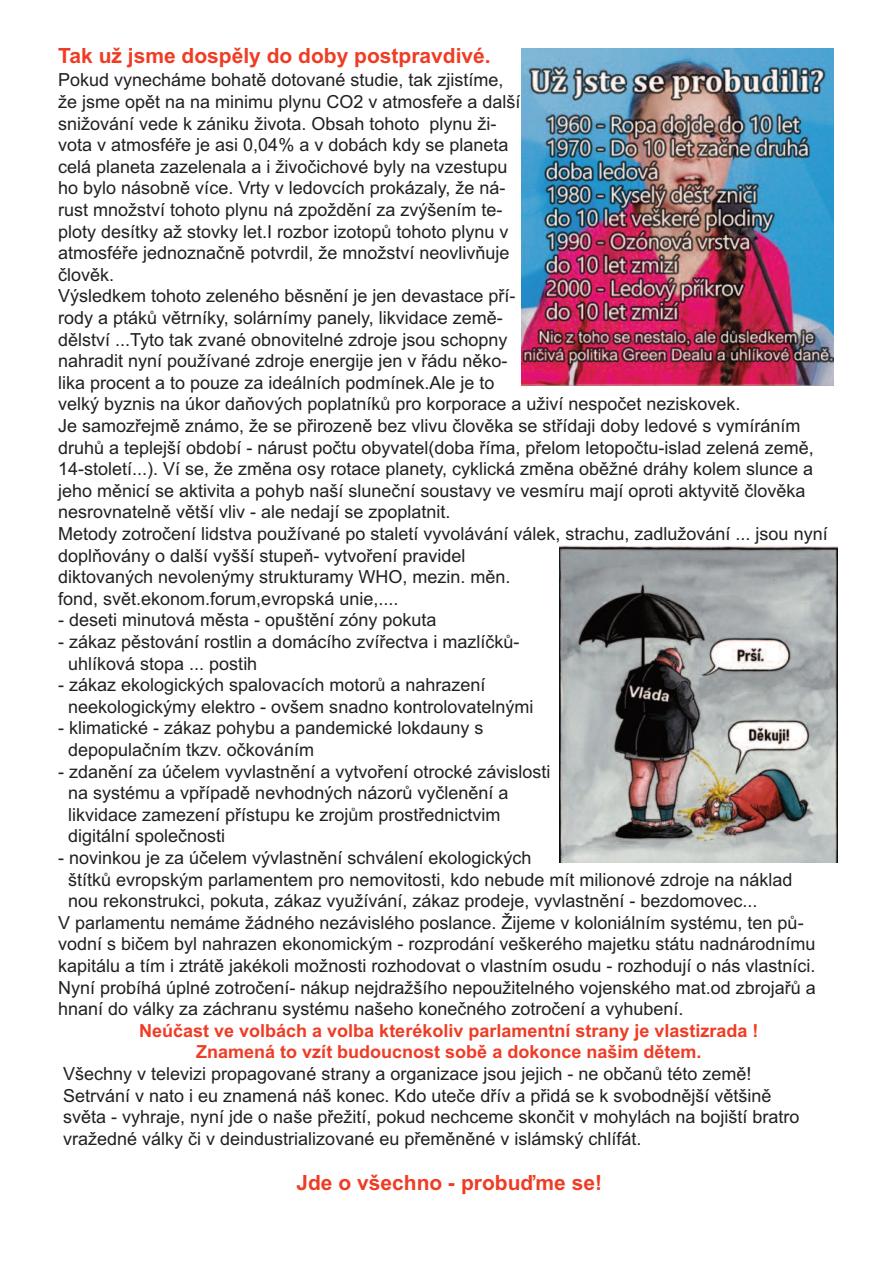
<style>
.page{position:relative;width:893px;height:1263px;background:#fff}
.page>*{position:absolute;margin:0;border:0;box-sizing:border-box;transform-origin:0 0}
.t1{font:700 21px "Arial";color:#ef3c25}
.t2{font:18px/21.6px "Arial";color:#231f20}
.t3{font:700 18px/21.6px "Arial";color:#ef3c25;text-align:center}
</style>
<div class="page">
<img style="left:521px;top:49px;width:313px;height:337px">
<img style="left:560px;top:545px;width:277px;height:318px">
<p class="t1" style="left:58px;top:44px;width:434px">Tak už jsme dospěly do doby postpravdivé.</p>
<p class="t2" style="left:58px;top:69px;width:771px">Pokud vynecháme bohatě dotované studie, tak zjistíme,<br>že jsme opět na na minimu plynu CO2 v atmosfeře a další<br>snižování vede k zániku života. Obsah tohoto plynu ži-<br>vota v atmosféře je asi 0,04% a v dobách kdy se planeta<br>celá planeta zazelenala a i živočichové byly na vzestupu<br>ho bylo násobně více. Vrty v ledovcích prokázaly, že ná-<br>rust množství tohoto plynu ná zpoždění za zvýšením te-<br>ploty desítky až stovky let.I rozbor izotopů tohoto plynu v<br>atmosféře jednoznačně potvrdil, že množství neovlivňuje<br>člověk.<br>Výsledkem tohoto zeleného běsnění je jen devastace pří-<br>rody a ptáků větrníky, solárnímy panely, likvidace země-<br>dělství ...Tyto tak zvané obnovitelné zdroje jsou schopny<br>nahradit nyní používané zdroje energije jen v řádu něko-<br>lika procent a to pouze za ideálních podmínek.Ale je to<br>velký byznis na úkor daňových poplatníků pro korporace a uživí nespočet neziskovek.<br>Je samozřejmě známo, že se přirozeně bez vlivu člověka se střídaji doby ledové s vymíráním druhů a teplejší období - nárust počtu obyvatel(doba říma, přelom letopočtu-islad zelená země, 14-století...). Ví se, že změna osy rotace planety, cyklická změna oběžné dráhy kolem slunce a jeho měnicí se aktivita a pohyb naší sluneční soustavy ve vesmíru mají oproti aktyvitě člověka nesrovnatelně větší vliv - ale nedají se zpoplatnit.<br>Metody zotročení lidstva používané po staletí vyvolávání válek, strachu, zadlužování ... jsou nyní doplňovány o další vyšší stupeň- vytvoření pravidel<br>diktovaných nevolenýmy strukturamy WHO, mezin. měn.<br>fond, svět.ekonom.forum,evropská unie,....</p>
<p class="t2" style="left:58px;top:609px;width:380px">- deseti minutová města - opuštění zóny pokuta</p>
<p class="t2" style="left:68px;top:631px;width:453px;text-indent:-10px">- zákaz pěstování rostlin a domácího zvířectva i mazlíčků&shy;uhlíková stopa ... postih</p>
<p class="t2" style="left:68px;top:674px;width:467px;text-indent:-10px">- zákaz ekologických spalovacích motorů a nahrazení neekologickýmy elektro - ovšem snadno kontrolovatelnými</p>
<p class="t2" style="left:68px;top:717px;width:417px;text-indent:-10px">- klimatické - zákaz pohybu a pandemické lokdauny s depopulačním tkzv. očkováním</p>
<p class="t2" style="left:68px;top:760px;width:484px;text-indent:-10px">- zdanění za účelem vyvlastnění a vytvoření otrocké závislosti na systému a vpřípadě nevhodných názorů vyčlenění a likvidace zamezení přístupu ke zrojům prostřednictvim digitální společnosti</p>
<p class="t2" style="left:58px;top:847px;width:475px">- novinkou je za účelem vývlastnění schválení ekologických</p>
<p class="t2" style="left:68px;top:868px;width:726px">štítků evropským parlamentem pro nemovitosti, kdo nebude mít milionové zdroje na náklad</p>
<p class="t2" style="left:68px;top:890px;width:691px">nou rekonstrukci, pokuta, zákaz využívání, zákaz prodeje, vyvlastnění - bezdomovec...</p>
<p class="t2" style="left:58px;top:912px;width:747px">V parlamentu nemáme žádného nezávislého poslance. Žijeme v koloniálním systému, ten pů-</p>
<p class="t2" style="left:58px;top:933px;width:759px">vodní s bičem byl nahrazen ekonomickým - rozprodání veškerého majetku státu nadnárodnímu</p>
<p class="t2" style="left:58px;top:955px;width:759px">kapitálu a tím i ztrátě jakékoli možnosti rozhodovat o vlastním osudu - rozhodují o nás vlastníci.</p>
<p class="t2" style="left:58px;top:976px;width:759px">Nyní probíhá úplné zotročení- nákup nejdražšího nepoužitelného vojenského mat.od zbrojařů a</p>
<p class="t2" style="left:58px;top:998px;width:627px">hnaní do války za záchranu systému našeho konečného zotročení a vyhubení.</p>
<p class="t3" style="left:139px;top:1020px;width:621px">Neúčast ve volbách a volba kterékoliv parlamentní strany je vlastizrada !<br>Znamená to vzít budoucnost sobě a dokonce našim dětem.</p>
<p class="t2" style="left:63px;top:1063px;width:738px">Všechny v televizi propagované strany a organizace jsou jejich - ne občanů této země!<br>Setrvání v nato i eu znamená náš konec. Kdo uteče dřív a přidá se k svobodnější většině světa - vyhraje, nyní jde o naše přežití, pokud nechceme skončit v mohylách na bojiští bratro vražedné války či v deindustrializované eu přeměněné v islámský chlífát.</p>
<p class="t1" style="left:296px;top:1171px;width:307px">Jde o všechno - probuďme se!</p>
</div>
